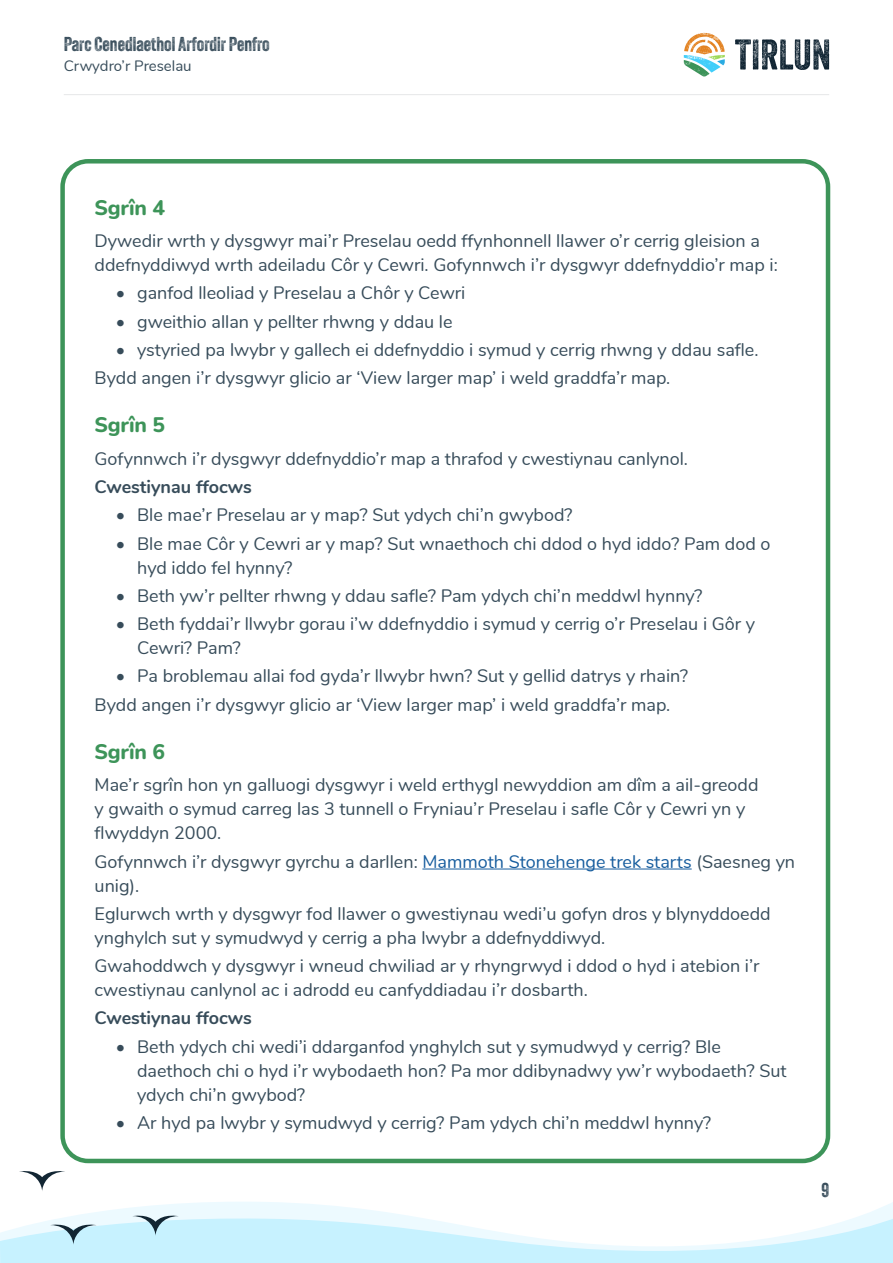
<style>
.page{position:relative;width:893px;height:1263px;background:#fff}
.page>*{position:absolute;margin:0;border:0;box-sizing:border-box;transform-origin:0 0}
.Page_section_heading{font:800 21px "Nunito";letter-spacing:-.01em;color:#3d9459}
.t1{font:19.5px "Veneer Two";color:#374c5a}
.Body_text{font:18px/24px "Nunito";color:#374c5a}
.Paragraph_Style_1{font:18px "Nunito";color:#374c5a}
.Body_text-2{font:700 18px "Nunito";color:#374c5a}
.t2{font:15px "Nunito";color:#374c5a}
.s1{color:#175d9e}
</style>
<div class="page">
<svg style="left:735px;top:39px;width:94px;height:31px"></svg>
<svg style="left:684px;top:33px;width:41px;height:44px"></svg>
<hr style="left:64px;top:94px;width:765px;height:1px;background:#e6e7e9">
<svg style="left:93px;top:1202px;width:800px;height:11px"></svg>
<svg style="left:19px;top:1171px;width:46px;height:20px"></svg>
<svg style="left:0;top:1213px;width:893px;height:50px"></svg>
<hr style="left:422px;top:868px;width:270px;height:1px;background:#175d9e">
<div style="left:60px;top:159px;width:770px;height:1004px;border:4px solid #3d9459;border-radius:26px"></div>
<p class="t1" style="left:64px;top:32px;width:207px">Parc Cenedlaethol Arfordir Penfro</p>
<p class="t2" style="left:64px;top:54px;width:129px">Crwydro’r Preselau</p>
<p class="Page_section_heading" style="left:95px;top:192px;width:72px">Sgrîn 4</p>
<p class="Body_text" style="left:95px;top:228px;width:685px">Dywedir wrth y dysgwyr mai’r Preselau oedd ffynhonnell llawer o’r cerrig gleision a ddefnyddiwyd wrth adeiladu Côr y Cewri. Gofynnwch i’r dysgwyr ddefnyddio’r map i:</p>
<p class="Body_text" style="left:116px;top:280px;width:351px">• ganfod lleoliad y Preselau a Chôr y Cewri</p>
<p class="Body_text" style="left:116px;top:308px;width:338px">• gweithio allan y pellter rhwng y ddau le</p>
<p class="Body_text" style="left:116px;top:337px;width:644px">• ystyried pa lwybr y gallech ei ddefnyddio i symud y cerrig rhwng y ddau safle.</p>
<p class="Paragraph_Style_1" style="left:95px;top:365px;width:577px">Bydd angen i’r dysgwyr glicio ar ‘View larger map’ i weld graddfa’r map.</p>
<p class="Page_section_heading" style="left:95px;top:410px;width:72px">Sgrîn 5</p>
<p class="Body_text" style="left:95px;top:446px;width:595px">Gofynnwch i’r dysgwyr ddefnyddio’r map a thrafod y cwestiynau canlynol.</p>
<p class="Body_text-2" style="left:95px;top:473px;width:159px">Cwestiynau ffocws</p>
<p class="Body_text" style="left:116px;top:502px;width:458px">• Ble mae’r Preselau ar y map? Sut ydych chi’n gwybod?</p>
<p class="Body_text" style="left:137px;top:530px;width:635px;text-indent:-21px">• Ble mae Côr y Cewri ar y map? Sut wnaethoch chi ddod o hyd iddo? Pam dod o hyd iddo fel hynny?</p>
<p class="Body_text" style="left:116px;top:583px;width:588px">• Beth yw’r pellter rhwng y ddau safle? Pam ydych chi’n meddwl hynny?</p>
<p class="Body_text" style="left:137px;top:611px;width:619px;text-indent:-21px">• Beth fyddai’r llwybr gorau i’w ddefnyddio i symud y cerrig o’r Preselau i Gôr y<br>Cewri? Pam?</p>
<p class="Body_text" style="left:116px;top:663px;width:574px">• Pa broblemau allai fod gyda’r llwybr hwn? Sut y gellid datrys y rhain?</p>
<p class="Paragraph_Style_1" style="left:95px;top:691px;width:577px">Bydd angen i’r dysgwyr glicio ar ‘View larger map’ i weld graddfa’r map.</p>
<p class="Page_section_heading" style="left:95px;top:737px;width:72px">Sgrîn 6</p>
<p class="Body_text" style="left:95px;top:772px;width:665px">Mae’r sgrîn hon yn galluogi dysgwyr i weld erthygl newyddion am dîm a ail-greodd y gwaith o symud carreg las 3 tunnell o Fryniau’r Preselau i safle Côr y Cewri yn y flwyddyn 2000.</p>
<p class="Body_text" style="left:95px;top:848px;width:702px">Gofynnwch i’r dysgwyr gyrchu a darllen: <span class="s1">Mammoth Stonehenge trek starts</span> (Saesneg yn unig).</p>
<p class="Body_text" style="left:95px;top:901px;width:677px">Eglurwch wrth y dysgwyr fod llawer o gwestiynau wedi’u gofyn dros y blynyddoedd ynghylch sut y symudwyd y cerrig a pha lwybr a ddefnyddiwyd.</p>
<p class="Body_text" style="left:95px;top:953px;width:666px">Gwahoddwch y dysgwyr i wneud chwiliad ar y rhyngrwyd i ddod o hyd i atebion i’r cwestiynau canlynol ac i adrodd eu canfyddiadau i’r dosbarth.</p>
<p class="Body_text-2" style="left:95px;top:1005px;width:159px">Cwestiynau ffocws</p>
<p class="Body_text" style="left:137px;top:1033px;width:651px;text-indent:-21px">• Beth ydych chi wedi’i ddarganfod ynghylch sut y symudwyd y cerrig? Ble daethoch chi o hyd i’r wybodaeth hon? Pa mor ddibynadwy yw’r wybodaeth? Sut ydych chi’n gwybod?</p>
<p class="Body_text" style="left:116px;top:1110px;width:597px">• Ar hyd pa lwybr y symudwyd y cerrig? Pam ydych chi’n meddwl hynny?</p>
<p class="t1" style="left:821px;top:1178px;width:9px">9</p>
</div>
